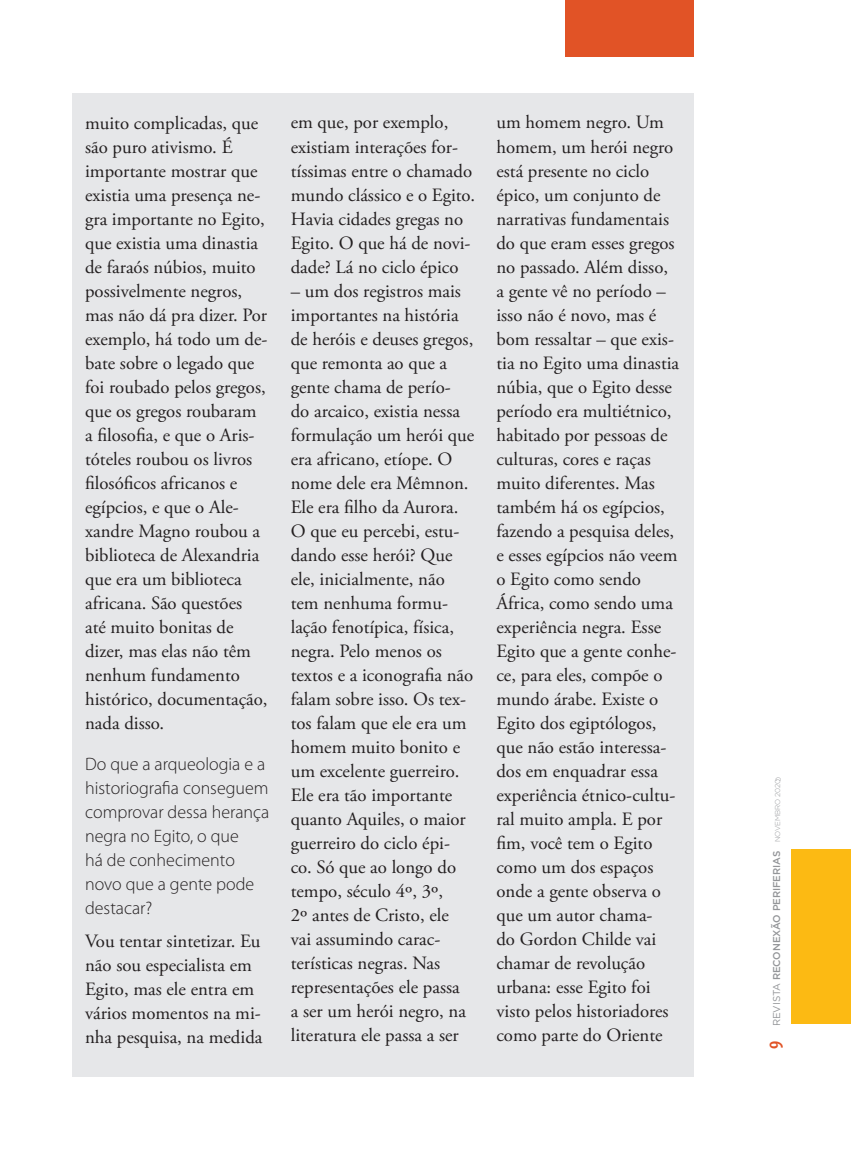
<style>
.page{position:relative;width:851px;height:1149px;background:#fff}
.page>*{position:absolute;margin:0;border:0;box-sizing:border-box;transform-origin:0 0}
.t1{font:18.75px/24px "Adobe Garamond Pro";color:#231f20}
.t2{font:300 18px/24px "Myriad Pro";color:#231f20}
.t3{font:500 9.9px "Gotham";letter-spacing:-.01em;color:#939598}
.s1{font-family:"Myriad Pro";font-weight:600;font-stretch:condensed;font-size:19.95px;color:#e15326}
.s2{font-weight:400}
.s3{font-weight:300;font-size:7.05px}
</style>
<div class="page">
<div style="left:72px;top:94px;width:621px;height:982px;background:#e6e7e9"></div>
<div style="left:564px;top:1px;width:129px;height:56px;background:#e15326"></div>
<div style="left:791px;top:848px;width:59px;height:175px;background:#fcba13"></div>
<p class="t1" style="left:85px;top:111px;width:184px">muito complicadas, que são puro ativismo. É importante mostrar que existia uma presença ne&shy;gra importante no Egito, que existia uma dinastia de faraós núbios, muito possivelmente negros, mas não dá pra dizer. Por exemplo, há todo um de&shy;bate sobre o legado que foi roubado pelos gregos, que os gregos roubaram a filosofia, e que o Aris&shy;tóteles roubou os livros filosóficos africanos e egípcios, e que o Ale&shy;xandre Magno roubou a biblioteca de Alexandria que era um biblioteca africana. São questões<br>até muito bonitas de dizer, mas elas não têm nenhum fundamento histórico, documentação, nada disso.</p>
<p class="t2" style="left:85px;top:751px;width:186px">Do que a arqueologia e a historiografia conseguem comprovar dessa herança negra no Egito, o que<br>há de conhecimento novo que a gente pode destacar?</p>
<p class="t1" style="left:85px;top:929px;width:179px">Vou tentar sintetizar. Eu não sou especialista em<br>Egito, mas ele entra em vários momentos na mi&shy;nha pesquisa, na medida</p>
<p class="t1" style="left:291px;top:111px;width:186px">em que, por exemplo, existiam interações for&shy;tíssimas entre o chamado mundo clássico e o Egito.<br>Havia cidades gregas no<br>Egito. O que há de novi&shy;dade? Lá no ciclo épico</p>
<p class="t1" style="left:291px;top:279px;width:185px">– um dos registros mais importantes na história de heróis e deuses gregos, que remonta ao que a gente chama de perío-<br>do arcaico, existia nessa formulação um herói que era africano, etíope. O nome dele era Mêmnon.<br>Ele era filho da Aurora.<br>O que eu percebi, estu&shy;dando esse herói? Que ele, inicialmente, não tem nenhuma formu&shy;lação fenotípica, física, negra. Pelo menos os textos e a iconografia não falam sobre isso. Os tex&shy;tos falam que ele era um homem muito bonito e um excelente guerreiro.<br>Ele era tão importante quanto Aquiles, o maior guerreiro do ciclo épi&shy;co. Só que ao longo do tempo, século 4º, 3º,<br>2º antes de Cristo, ele<br>vai assumindo carac&shy;terísticas negras. Nas representações ele passa<br>a ser um herói negro, na literatura ele passa a ser</p>
<p class="t1" style="left:496px;top:111px;width:184px">um homem negro. Um homem, um herói negro está presente no ciclo épico, um conjunto de narrativas fundamentais do que eram esses gregos no passado. Além disso, a gente vê no período – isso não é novo, mas é bom ressaltar – que exis&shy;tia no Egito uma dinastia núbia, que o Egito desse período era multiétnico, habitado por pessoas de culturas, cores e raças muito diferentes. Mas também há os egípcios, fazendo a pesquisa deles, e esses egípcios não veem o Egito como sendo<br>África, como sendo uma experiência negra. Esse<br>Egito que a gente conhe&shy;ce, para eles, compõe o mundo árabe. Existe o<br>Egito dos egiptólogos, que não estão interessa&shy;dos em enquadrar essa experiência étnico-cultu&shy;ral muito ampla. E por fim, você tem o Egito como um dos espaços onde a gente observa o que um autor chama-<br>do Gordon Childe vai chamar de revolução urbana: esse Egito foi visto pelos historiadores como parte do Oriente</p>
<p class="t3" style="left:770px;top:1043px;width:268px;rotate:-90deg"><span class="s1">9</span> <span class="s2">REVISTA</span> RECONEXÃO PERIFERIAS <span class="s3">NOVEMBRO 2020</span></p>
<p class="t3" style="left:770px;top:1048px;width:271px;rotate:-90deg"><span class="s1">9</span> <span class="s2">REVISTA</span> RECONEXÃO PERIFERIAS <span class="s3">NOVEMBRO 2020</span></p>
</div>
